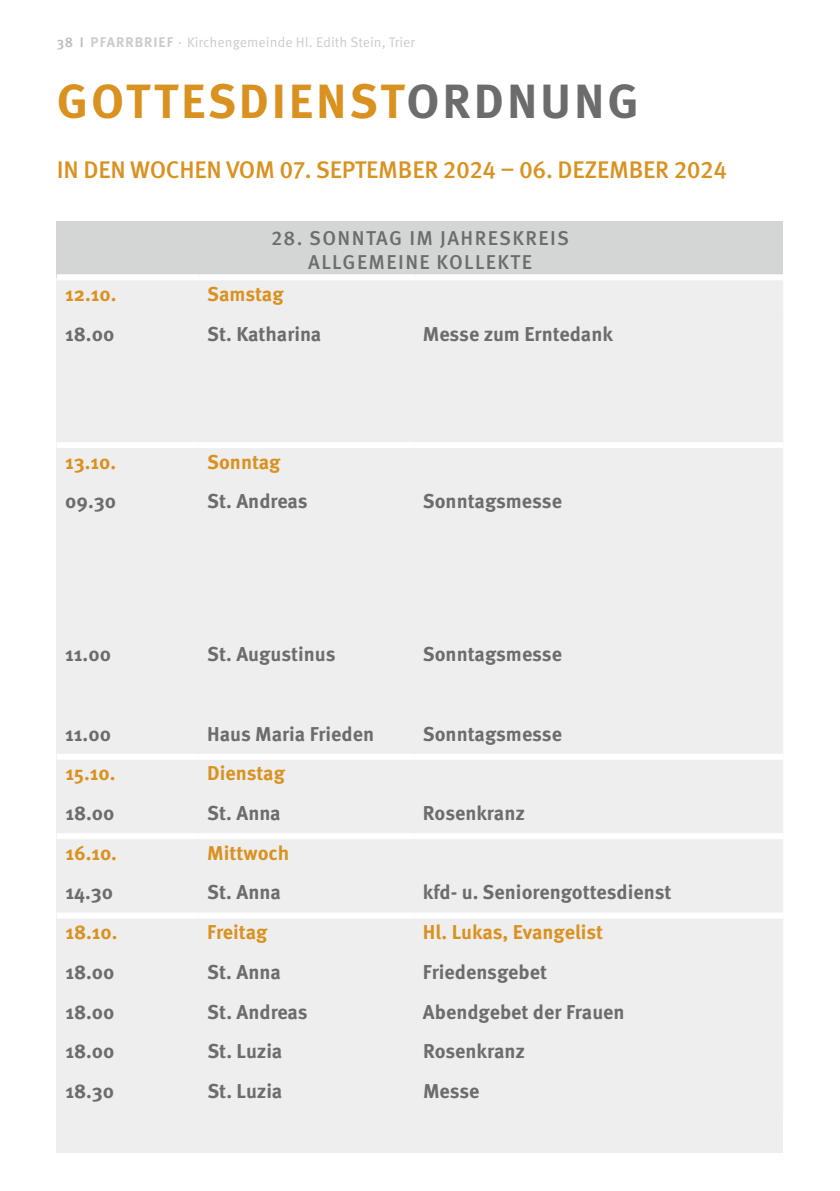
<style>
.page{position:relative;width:840px;height:1191px;background:#fff}
.page>*{position:absolute;margin:0;border:0;box-sizing:border-box;transform-origin:0 0}
.t1{font:700 48px "Meta Pro";letter-spacing:.06em;color:#d99120}
.t2{font:500 24px "Meta Pro";letter-spacing:-.01em;color:#d99120}
.t3{font:700 20px "Meta Pro";color:#6b6c6b}
.t4{font:700 20px "Meta Pro";color:#d99120}
.t5{font:500 20px/24px "Meta Pro";letter-spacing:.07em;color:#6b6c6b;text-align:center}
.t6{font:14px "Meta Pro Norm";color:#cbcccc}
.s1{font-family:"Meta Pro";font-weight:500;color:#b9baba}
.s2{font-family:"Meta Pro";font-weight:700}
.s3{color:#6b6c6b}
</style>
<div class="page">
<div style="left:57px;top:221px;width:725px;height:931px;background:#eee"></div>
<div style="left:57px;top:221px;width:725px;height:56px;background:#d4d5d5"></div>
<div style="left:57px;top:274px;width:141px;height:6px;background:#fff"></div>
<div style="left:198px;top:274px;width:216px;height:6px;background:#fff"></div>
<div style="left:414px;top:274px;width:368px;height:6px;background:#fff"></div>
<div style="left:57px;top:442px;width:141px;height:6px;background:#fff"></div>
<div style="left:198px;top:442px;width:216px;height:6px;background:#fff"></div>
<div style="left:414px;top:442px;width:368px;height:6px;background:#fff"></div>
<div style="left:57px;top:754px;width:141px;height:6px;background:#fff"></div>
<div style="left:198px;top:754px;width:216px;height:6px;background:#fff"></div>
<div style="left:414px;top:754px;width:368px;height:6px;background:#fff"></div>
<div style="left:57px;top:833px;width:141px;height:6px;background:#fff"></div>
<div style="left:198px;top:833px;width:216px;height:6px;background:#fff"></div>
<div style="left:414px;top:833px;width:368px;height:6px;background:#fff"></div>
<div style="left:57px;top:912px;width:141px;height:6px;background:#fff"></div>
<div style="left:198px;top:912px;width:216px;height:6px;background:#fff"></div>
<div style="left:414px;top:912px;width:368px;height:6px;background:#fff"></div>
<p class="t6" style="left:57px;top:31px;width:359px"><span class="s1">38 I</span> <span class="s2">PFARRBRIEF</span> · Kirchengemeinde Hl. Edith Stein, Trier</p>
<h1 class="t1" style="left:57px;top:64px;width:583px">GOTTESDIENST<span class="s3">ORDNUNG</span></h1>
<p class="t2" style="left:57px;top:151px;width:671px">IN DEN WOCHEN VOM 07. SEPTEMBER 2024 – 06. DEZEMBER 2024</p>
<p class="t5" style="left:271px;top:224px;width:299px">28. SONNTAG IM JAHRESKREIS<br>ALLGEMEINE KOLLEKTE</p>
<p class="t4" style="left:65px;top:278px;width:53px">12.10.</p>
<p class="t4" style="left:207px;top:278px;width:78px">Samstag</p>
<p class="t3" style="left:65px;top:318px;width:51px">18.00</p>
<p class="t3" style="left:207px;top:318px;width:116px">St. Katharina</p>
<p class="t3" style="left:422px;top:318px;width:191px">Messe zum Erntedank</p>
<p class="t4" style="left:65px;top:446px;width:52px">13.10.</p>
<p class="t4" style="left:207px;top:446px;width:75px">Sonntag</p>
<p class="t3" style="left:65px;top:486px;width:52px">09.30</p>
<p class="t3" style="left:207px;top:486px;width:102px">St. Andreas</p>
<p class="t3" style="left:422px;top:486px;width:140px">Sonntagsmesse</p>
<p class="t3" style="left:65px;top:638px;width:47px">11.00</p>
<p class="t3" style="left:207px;top:638px;width:130px">St. Augustinus</p>
<p class="t3" style="left:422px;top:638px;width:141px">Sonntagsmesse</p>
<p class="t3" style="left:65px;top:718px;width:47px">11.00</p>
<p class="t3" style="left:207px;top:718px;width:168px">Haus Maria Frieden</p>
<p class="t3" style="left:422px;top:718px;width:140px">Sonntagsmesse</p>
<p class="t4" style="left:65px;top:757px;width:52px">15.10.</p>
<p class="t4" style="left:207px;top:757px;width:79px">Dienstag</p>
<p class="t3" style="left:65px;top:797px;width:51px">18.00</p>
<p class="t3" style="left:207px;top:797px;width:75px">St. Anna</p>
<p class="t3" style="left:422px;top:797px;width:104px">Rosenkranz</p>
<p class="t4" style="left:65px;top:837px;width:53px">16.10.</p>
<p class="t4" style="left:207px;top:837px;width:83px">Mittwoch</p>
<p class="t3" style="left:65px;top:877px;width:49px">14.30</p>
<p class="t3" style="left:207px;top:877px;width:75px">St. Anna</p>
<p class="t3" style="left:422px;top:877px;width:250px">kfd- u. Seniorengottesdienst</p>
<p class="t4" style="left:65px;top:916px;width:53px">18.10.</p>
<p class="t4" style="left:207px;top:916px;width:62px">Freitag</p>
<p class="t4" style="left:422px;top:916px;width:181px">Hl. Lukas, Evangelist</p>
<p class="t3" style="left:65px;top:956px;width:51px">18.00</p>
<p class="t3" style="left:207px;top:956px;width:75px">St. Anna</p>
<p class="t3" style="left:423px;top:956px;width:126px">Friedensgebet</p>
<p class="t3" style="left:65px;top:996px;width:51px">18.00</p>
<p class="t3" style="left:207px;top:996px;width:102px">St. Andreas</p>
<p class="t3" style="left:423px;top:996px;width:203px">Abendgebet der Frauen</p>
<p class="t3" style="left:65px;top:1035px;width:51px">18.00</p>
<p class="t3" style="left:207px;top:1035px;width:76px">St. Luzia</p>
<p class="t3" style="left:423px;top:1035px;width:104px">Rosenkranz</p>
<p class="t3" style="left:65px;top:1075px;width:50px">18.30</p>
<p class="t3" style="left:207px;top:1075px;width:76px">St. Luzia</p>
<p class="t3" style="left:423px;top:1075px;width:58px">Messe</p>
</div>
